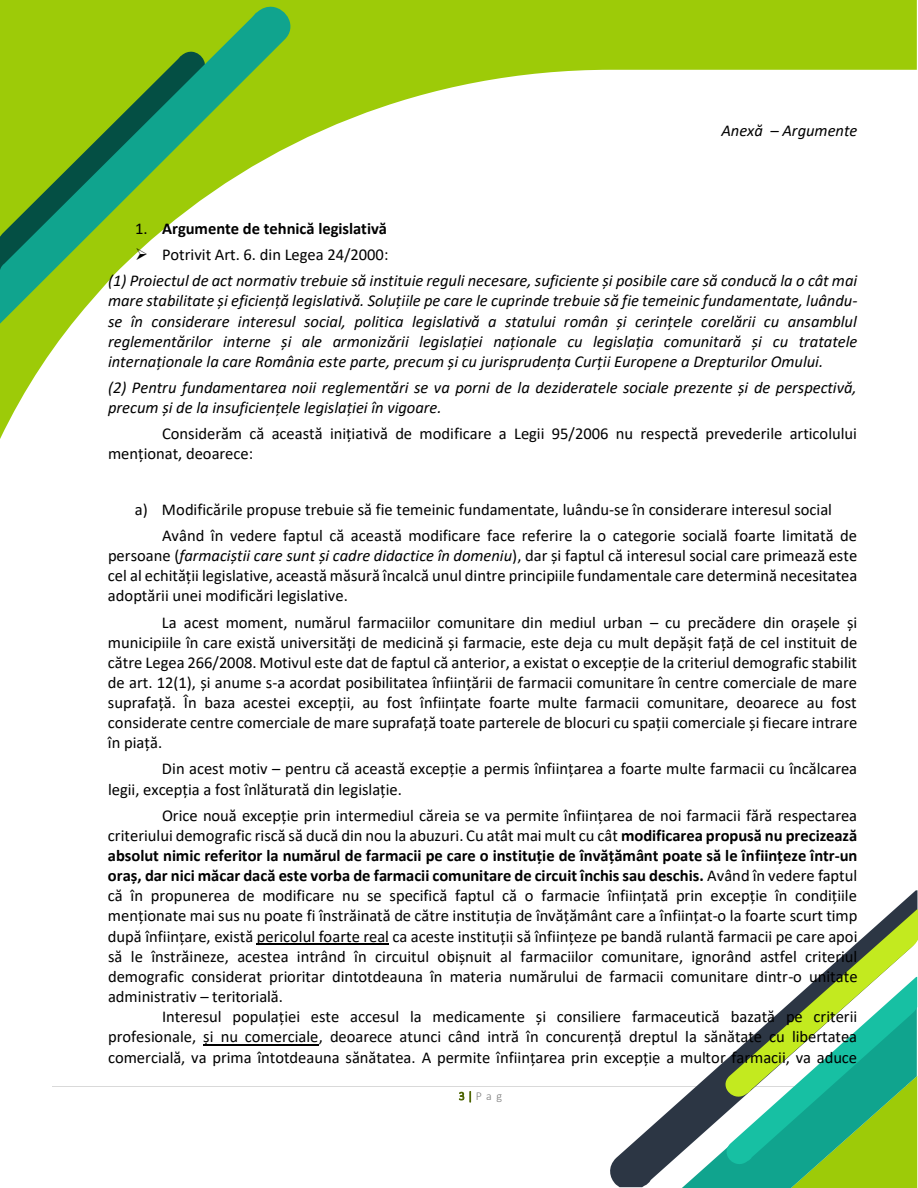
<style>
.page{position:relative;width:918px;height:1188px;background:#fff}
.page>*{position:absolute;margin:0;border:0;box-sizing:border-box;transform-origin:0 0}
.t1{font:16.5px/20.1px "Calibri";color:#000}
.t2{font:italic 16.5px/20.1px "Calibri";color:#000}
.t3{font:700 16.5px "Calibri";color:#000}
.t4{font:300 12px "Calibri";color:#7f7f7f}
.s1{font-weight:400}
.s2{font-style:normal}
.s3{font-style:italic}
.s4{font-weight:700}
.s5{color:#4e6504}
</style>
<div class="page">
<hr style="left:52px;top:1086px;width:862px;height:1px;background:#d9d9d9">
<svg style="left:0;top:0;width:917px;height:439px"></svg>
<svg style="left:0;top:6px;width:298px;height:318px;fill:#9dcb08"></svg>
<svg style="left:610px;top:890px;width:307px;height:297px"></svg>
<svg style="left:718px;top:909px;width:200px;height:279px"></svg>
<hr style="left:257px;top:944px;width:132px;height:1px;background:#000">
<hr style="left:203px;top:1044px;width:116px;height:1px;background:#000">
<p class="t2" style="left:721px;top:120px;width:138px">Anexă – Argumente</p>
<p class="t3" style="left:135px;top:217px;width:254px"><span class="s1">1.</span> Argumente de tehnică legislativă</p>
<p class="t2" style="left:108px;top:241px;width:751px;line-height:26.2px;text-indent:27px">➢ <span class="s2">Potrivit Art. 6. din Legea 24/2000:<br></span>(1) Proiectul de act normativ trebuie să instituie reguli necesare, suficiente și posibile care să conducă la o cât mai</p>
<p class="t2" style="left:108px;top:290px;width:751px;text-align:justify">mare stabilitate și eficiență legislativă. Soluțiile pe care le cuprinde trebuie să fie temeinic fundamentate, luându&shy;se în considerare interesul social, politica legislativă a statului român și cerințele corelării cu ansamblul reglementărilor interne și ale armonizării legislației naționale cu legislația comunitară și cu tratatele internaționale la care România este parte, precum și cu jurisprudența Curții Europene a Drepturilor Omului.</p>
<p class="t2" style="left:108px;top:377px;width:750px">(2) Pentru fundamentarea noii reglementări se va porni de la dezideratele sociale prezente și de perspectivă, precum și de la insuficiențele legislației în vigoare.</p>
<p class="t1" style="left:108px;top:423px;width:751px;text-indent:54px">Considerăm că această inițiativă de modificare a Legii 95/2006 nu respectă prevederile articolului menționat, deoarece:</p>
<p class="t1" style="left:162px;top:496px;width:697px;line-height:26.1px;text-indent:-27px">a) Modificările propuse trebuie să fie temeinic fundamentate, luându-se în considerare interesul social<br>Având în vedere faptul că această modificare face referire la o categorie socială foarte limitată de</p>
<p class="t1" style="left:108px;top:545px;width:751px;text-align:justify">persoane (<span class="s3">farmaciștii care sunt și cadre didactice în domeniu</span>), dar și faptul că interesul social care primează este cel al echității legislative, această măsură încalcă unul dintre principiile fundamentale care determină necesitatea adoptării unei modificări legislative.</p>
<p class="t1" style="left:108px;top:612px;width:751px;text-align:justify;text-indent:54px">La acest moment, numărul farmaciilor comunitare din mediul urban – cu precădere din orașele și municipiile în care există universități de medicină și farmacie, este deja cu mult depășit față de cel instituit de către Legea 266/2008. Motivul este dat de faptul că anterior, a existat o excepție de la criteriul demografic stabilit de art. 12(1), și anume s-a acordat posibilitatea înființării de farmacii comunitare în centre comerciale de mare suprafață. În baza acestei excepții, au fost înființate foarte multe farmacii comunitare, deoarece au fost considerate centre comerciale de mare suprafață toate parterele de blocuri cu spații comerciale și fiecare intrare în piață.</p>
<p class="t1" style="left:108px;top:758px;width:751px;text-indent:54px">Din acest motiv – pentru că această excepție a permis înființarea a foarte multe farmacii cu încălcarea legii, excepția a fost înlăturată din legislație.</p>
<p class="t1" style="left:162px;top:805px;width:697px">Orice nouă excepție prin intermediul căreia se va permite înființarea de noi farmacii fără respectarea</p>
<p class="t1" style="left:108px;top:825px;width:751px">criteriului demografic riscă să ducă din nou la abuzuri. Cu atât mai mult cu cât <span class="s4">modificarea propusă nu precizează</span></p>
<p class="t3" style="left:108px;top:844px;width:751px">absolut nimic referitor la numărul de farmacii pe care o instituție de învățământ poate să le înființeze într-un</p>
<p class="t3" style="left:108px;top:864px;width:751px">oraș, dar nici măcar dacă este vorba de farmacii comunitare de circuit închis sau deschis. <span class="s1">Având în vedere faptul</span></p>
<p class="t1" style="left:108px;top:885px;width:751px">că în propunerea de modificare nu se specifică faptul că o farmacie înființată prin excepție în condițiile</p>
<p class="t1" style="left:108px;top:906px;width:751px">menționate mai sus nu poate fi înstrăinată de către instituția de învățământ care a înființat-o la foarte scurt timp</p>
<p class="t1" style="left:108px;top:926px;width:751px">după înființare, există pericolul foarte real ca aceste instituții să înființeze pe bandă rulantă farmacii pe care apoi</p>
<p class="t1" style="left:108px;top:946px;width:751px">să le înstrăineze, acestea intrând în circuitul obișnuit al farmaciilor comunitare, ignorând astfel criteriul</p>
<p class="t1" style="left:108px;top:966px;width:751px">demografic considerat prioritar dintotdeauna în materia numărului de farmacii comunitare dintr-o unitate</p>
<p class="t1" style="left:108px;top:986px;width:176px">administrativ – teritorială.</p>
<p class="t1" style="left:162px;top:1006px;width:697px">Interesul populației este accesul la medicamente și consiliere farmaceutică bazată pe criterii</p>
<p class="t1" style="left:108px;top:1026px;width:751px">profesionale, și nu comerciale, deoarece atunci când intră în concurență dreptul la sănătate cu libertatea</p>
<p class="t1" style="left:108px;top:1047px;width:751px">comercială, va prima întotdeauna sănătatea. A permite înființarea prin excepție a multor farmacii, va aduce</p>
<p class="t4" style="left:459px;top:1089px;width:45px"><span class="s5">3 |</span> Pag</p>
</div>
